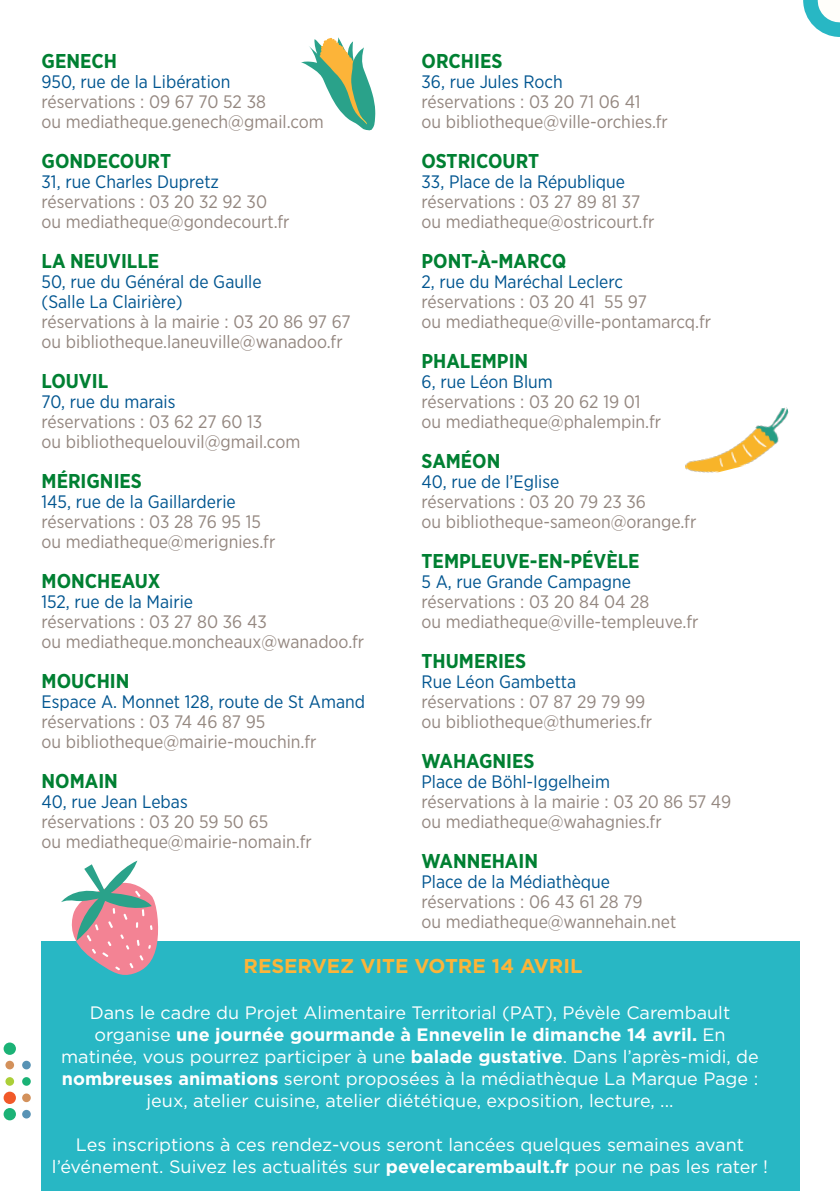
<style>
.page{position:relative;width:840px;height:1191px;background:#fff}
.page>*{position:absolute;margin:0;border:0;box-sizing:border-box;transform-origin:0 0}
.t1{font:700 20px "Gotham Narrow";color:#008032}
.t2{font:700 20px "Gotham";color:#fcb439}
.t3{font:18px/20px "Gotham Narrow";color:#948780}
.t4{font:18px/22px "Gotham";color:#fff;text-align:center}
.t5{font:18px "Gotham Narrow";color:#005590}
.s1{font-weight:700}
</style>
<div class="page">
<div style="left:22px;top:1109px;width:9px;height:9px;background:#5893b5;border-radius:50%"></div>
<div style="left:4px;top:1108px;width:12px;height:12px;background:#1bb276;border-radius:50%"></div>
<div style="left:22px;top:1093px;width:9px;height:9px;background:#d3915b;border-radius:50%"></div>
<div style="left:4px;top:1091px;width:12px;height:13px;background:#f15929;border-radius:50%"></div>
<div style="left:4px;top:1042px;width:12px;height:12px;background:#1bb276;border-radius:50%"></div>
<div style="left:22px;top:1077px;width:9px;height:8px;background:#1bb276;border-radius:50%"></div>
<div style="left:5px;top:1077px;width:9px;height:8px;background:#abcf38;border-radius:50%"></div>
<div style="left:22px;top:1060px;width:9px;height:9px;background:#5893b5;border-radius:50%"></div>
<div style="left:5px;top:1060px;width:9px;height:9px;background:#d3915b;border-radius:50%"></div>
<svg style="left:803px;top:0;width:36px;height:37px"></svg>
<svg style="left:301px;top:37px;width:74px;height:94px"></svg>
<div style="left:42px;top:941px;width:757px;height:250px;background:#28b7c4"></div>
<svg style="left:61px;top:860px;width:98px;height:115px"></svg>
<img style="left:685px;top:407px;width:104px;height:66px">
<p class="t1" style="left:421px;top:48px;width:82px">ORCHIES</p>
<p class="t5" style="left:421px;top:70px;width:143px">36, rue Jules Roch</p>
<p class="t3" style="left:421px;top:91px;width:220px">réservations : 03 20 71 06 41</p>
<p class="t3" style="left:421px;top:111px;width:248px">ou bibliotheque@ville-orchies.fr</p>
<p class="t1" style="left:421px;top:148px;width:119px">OSTRICOURT</p>
<p class="t5" style="left:421px;top:170px;width:205px">33, Place de la République</p>
<p class="t3" style="left:421px;top:191px;width:220px">réservations : 03 27 89 81 37</p>
<p class="t3" style="left:421px;top:211px;width:234px">ou mediatheque@ostricourt.fr</p>
<p class="t1" style="left:421px;top:248px;width:146px">PONT-À-MARCQ</p>
<p class="t5" style="left:421px;top:270px;width:203px">2, rue du Maréchal Leclerc</p>
<p class="t3" style="left:421px;top:291px;width:227px">réservations : 03 20 41 55 97</p>
<p class="t3" style="left:421px;top:311px;width:291px">ou mediatheque@ville-pontamarcq.fr</p>
<p class="t1" style="left:421px;top:348px;width:108px">PHALEMPIN</p>
<p class="t5" style="left:421px;top:370px;width:133px">6, rue Léon Blum</p>
<p class="t3" style="left:421px;top:391px;width:220px">réservations : 03 20 62 19 01</p>
<p class="t3" style="left:421px;top:411px;width:241px">ou mediatheque@phalempin.fr</p>
<p class="t1" style="left:421px;top:448px;width:80px">SAMÉON</p>
<p class="t5" style="left:421px;top:470px;width:139px">40, rue de l’Eglise</p>
<p class="t3" style="left:421px;top:491px;width:226px">réservations : 03 20 79 23 36</p>
<p class="t3" style="left:421px;top:511px;width:276px">ou bibliotheque-sameon@orange.fr</p>
<p class="t1" style="left:421px;top:548px;width:219px">TEMPLEUVE-EN-PÉVÈLE</p>
<p class="t5" style="left:421px;top:570px;width:211px">5 A, rue Grande Campagne</p>
<p class="t3" style="left:421px;top:591px;width:229px">réservations : 03 20 84 04 28</p>
<p class="t3" style="left:421px;top:611px;width:278px">ou mediatheque@ville-templeuve.fr</p>
<p class="t1" style="left:421px;top:648px;width:106px">THUMERIES</p>
<p class="t5" style="left:421px;top:670px;width:156px">Rue Léon Gambetta</p>
<p class="t3" style="left:421px;top:691px;width:225px">réservations : 07 87 29 79 99</p>
<p class="t3" style="left:421px;top:711px;width:232px">ou bibliotheque@thumeries.fr</p>
<p class="t1" style="left:421px;top:748px;width:114px">WAHAGNIES</p>
<p class="t5" style="left:421px;top:770px;width:190px">Place de Böhl-Iggelheim</p>
<p class="t3" style="left:421px;top:791px;width:311px">réservations à la mairie : 03 20 86 57 49 ou mediatheque@wahagnies.fr</p>
<p class="t1" style="left:421px;top:848px;width:118px">WANNEHAIN</p>
<p class="t5" style="left:421px;top:870px;width:190px">Place de la Médiathèque</p>
<p class="t3" style="left:421px;top:891px;width:256px">réservations : 06 43 61 28 79<br>ou mediatheque@wannehain.net</p>
<p class="t2" style="left:243px;top:952px;width:340px">RESERVEZ VITE VOTRE 14 AVRIL</p>
<p class="t4" style="left:61px;top:1001px;width:698px">Dans le cadre du Projet Alimentaire Territorial (PAT), Pévèle Carembault organise <span class="s1">une journée gourmande à Ennevelin le dimanche 14 avril.</span> En matinée, vous pourrez participer à une <span class="s1">balade gustative</span>. Dans l’après-midi, de <span class="s1">nombreuses animations</span> seront proposées à la médiathèque La Marque Page : jeux, atelier cuisine, atelier diététique, exposition, lecture, ...</p>
<p class="t4" style="left:52px;top:1133px;width:717px">Les inscriptions à ces rendez-vous seront lancées quelques semaines avant l’événement. Suivez les actualités sur <span class="s1">pevelecarembault.fr</span> pour ne pas les rater !</p>
<p class="t1" style="left:42px;top:48px;width:77px">GENECH</p>
<p class="t5" style="left:42px;top:70px;width:190px">950, rue de la Libération</p>
<p class="t3" style="left:42px;top:91px;width:226px">réservations : 09 67 70 52 38</p>
<p class="t3" style="left:42px;top:111px;width:283px">ou mediatheque.genech@gmail.com</p>
<p class="t1" style="left:42px;top:148px;width:131px">GONDECOURT</p>
<p class="t5" style="left:42px;top:170px;width:179px">31, rue Charles Dupretz</p>
<p class="t3" style="left:42px;top:191px;width:227px">réservations : 03 20 32 92 30</p>
<p class="t3" style="left:42px;top:211px;width:249px">ou mediatheque@gondecourt.fr</p>
<p class="t1" style="left:42px;top:248px;width:119px">LA NEUVILLE</p>
<p class="t5" style="left:42px;top:270px;width:221px">50, rue du Général de Gaulle</p>
<p class="t5" style="left:42px;top:290px;width:142px">(Salle La Clairière)</p>
<p class="t3" style="left:42px;top:311px;width:310px">réservations à la mairie : 03 20 86 97 67</p>
<p class="t3" style="left:42px;top:331px;width:302px">ou bibliotheque.laneuville@wanadoo.fr</p>
<p class="t1" style="left:42px;top:368px;width:68px">LOUVIL</p>
<p class="t5" style="left:42px;top:390px;width:135px">70, rue du marais</p>
<p class="t3" style="left:42px;top:411px;width:222px">réservations : 03 62 27 60 13</p>
<p class="t3" style="left:42px;top:431px;width:260px">ou bibliothequelouvil@gmail.com</p>
<p class="t1" style="left:42px;top:468px;width:102px">MÉRIGNIES</p>
<p class="t5" style="left:42px;top:490px;width:196px">145, rue de la Gaillarderie</p>
<p class="t3" style="left:42px;top:511px;width:221px">réservations : 03 28 76 95 15</p>
<p class="t3" style="left:42px;top:531px;width:235px">ou mediatheque@merignies.fr</p>
<p class="t1" style="left:42px;top:568px;width:120px">MONCHEAUX</p>
<p class="t5" style="left:42px;top:590px;width:153px">152, rue de la Mairie</p>
<p class="t3" style="left:42px;top:611px;width:226px">réservations : 03 27 80 36 43</p>
<p class="t3" style="left:42px;top:631px;width:324px">ou mediatheque.moncheaux@wanadoo.fr</p>
<p class="t1" style="left:42px;top:668px;width:89px">MOUCHIN</p>
<p class="t5" style="left:42px;top:690px;width:325px">Espace A. Monnet 128, route de St Amand</p>
<p class="t3" style="left:42px;top:711px;width:225px">réservations : 03 74 46 87 95</p>
<p class="t3" style="left:42px;top:731px;width:276px">ou bibliotheque@mairie-mouchin.fr</p>
<p class="t1" style="left:42px;top:768px;width:78px">NOMAIN</p>
<p class="t5" style="left:42px;top:790px;width:147px">40, rue Jean Lebas</p>
<p class="t3" style="left:42px;top:811px;width:228px">réservations : 03 20 59 50 65</p>
<p class="t3" style="left:42px;top:831px;width:271px">ou mediatheque@mairie-nomain.fr</p>
</div>
